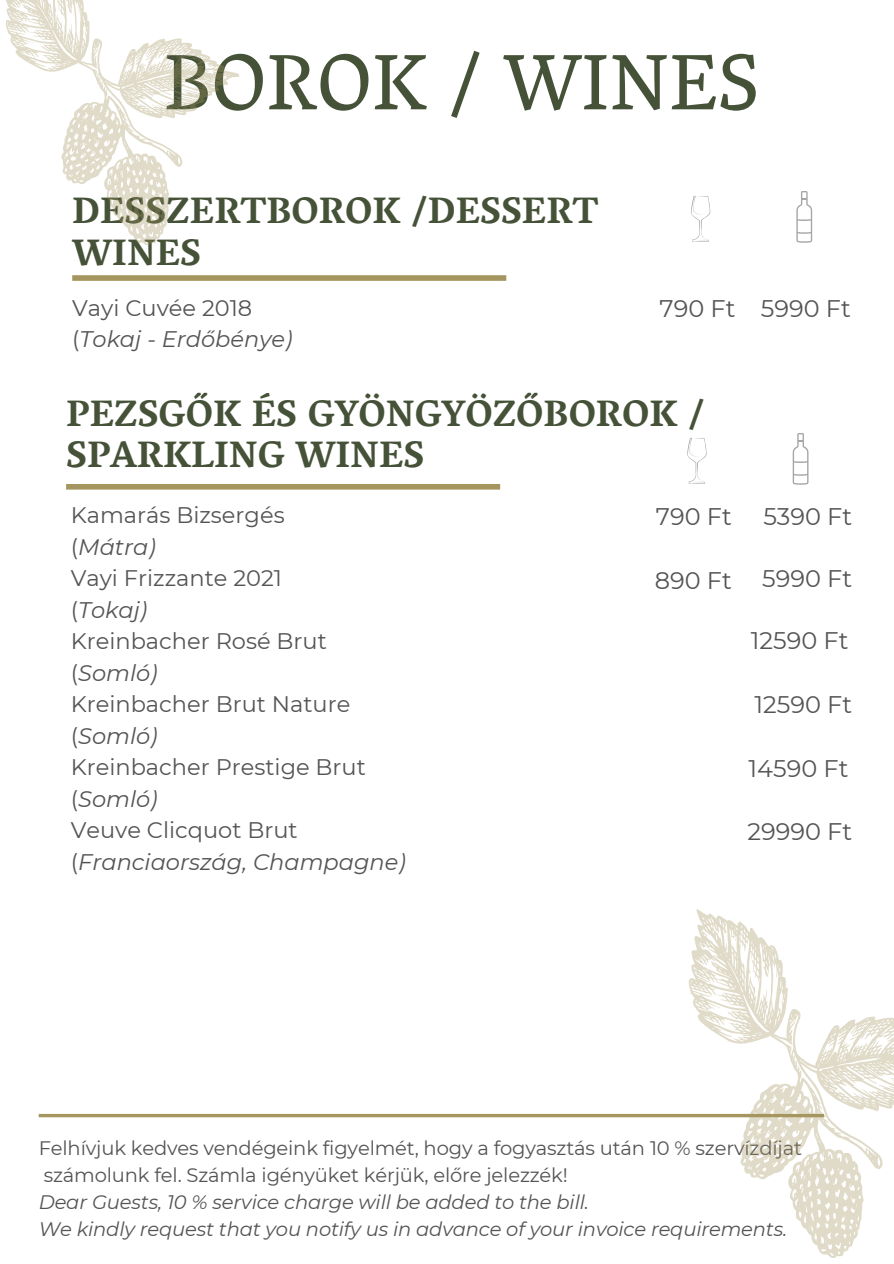
<style>
.page{position:relative;width:894px;height:1264px;background:#fff}
.page>*{position:absolute;margin:0;border:0;box-sizing:border-box;transform-origin:0 0}
.t1{font:80.1px "Vesper Libre";color:#455238}
.t2{font:700 37.5px/41.7px "Vesper Libre";color:#455238}
.t3{font:24px "Montserrat";color:#545454}
.t4{font:22.5px/31.5px "Montserrat";color:#545454}
.t5{font:italic 22.5px/31.5px "Montserrat";color:#545454}
.t6{font:19.5px "Montserrat";letter-spacing:-.01em;color:#545454}
.t7{font:italic 19.5px "Montserrat";letter-spacing:-.01em;color:#545454}
.s1{font-style:normal}
.s2{font-style:italic}
</style>
<div class="page">
<svg style="left:6px;top:0;width:234px;height:245px"></svg>
<svg style="left:39px;top:1113px;width:649px;height:4px;fill:#a4965e"></svg>
<div style="left:72px;top:275px;width:434px;height:6px;background:#a4965e"></div>
<div style="left:66px;top:484px;width:434px;height:5px;background:#a4965e"></div>
<svg style="left:688px;top:909px;width:205px;height:348px"></svg>
<svg style="left:691px;top:196px;width:18px;height:46px"></svg>
<svg style="left:796px;top:191px;width:15px;height:52px"></svg>
<svg style="left:687px;top:438px;width:19px;height:46px"></svg>
<svg style="left:792px;top:433px;width:16px;height:51px"></svg>
<p class="t1" style="left:164px;top:35px;width:597px">BOROK / WINES</p>
<h1 class="t2" style="left:72px;top:189px;width:527px">DESSZERTBOROK /DESSERT<br>WINES</h1>
<h3 class="t5" style="left:72px;top:292px;width:222px"><span class="s1">Vayi Cuvée 2018 (</span>Tokaj - Erdőbénye)</h3>
<p class="t3" style="left:659px;top:293px;width:77px">790 Ft</p>
<h2 class="t3" style="left:760px;top:293px;width:91px">5990 Ft</h2>
<h3 class="t2" style="left:66px;top:392px;width:640px">PEZSGŐK ÉS GYÖNGYÖZŐBOROK /<br>SPARKLING WINES</h3>
<h3 class="t4" style="left:71px;top:499px;width:336px">Kamarás Bizsergés<br>(<span class="s2">Mátra)<br></span>Vayi Frizzante 2021<br>(<span class="s2">Tokaj)<br></span>Kreinbacher Rosé Brut (<span class="s2">Somló)<br></span>Kreinbacher Brut Nature (<span class="s2">Somló)<br></span>Kreinbacher Prestige Brut (<span class="s2">Somló)<br></span>Veuve Clicquot Brut (<span class="s2">Franciaország, Champagne)</span></h3>
<p class="t3" style="left:763px;top:502px;width:90px">5390 Ft</p>
<h3 class="t3" style="left:655px;top:502px;width:77px">790 Ft</h3>
<h3 class="t3" style="left:762px;top:564px;width:91px">5990 Ft</h3>
<h3 class="t3" style="left:654px;top:566px;width:79px">890 Ft</h3>
<h3 class="t3" style="left:750px;top:625px;width:99px">12590 Ft</h3>
<h3 class="t3" style="left:754px;top:689px;width:99px">12590 Ft</h3>
<h3 class="t3" style="left:748px;top:753px;width:101px">14590 Ft</h3>
<h3 class="t3" style="left:747px;top:817px;width:106px">29990 Ft</h3>
<p class="t6" style="left:39px;top:1135px;width:764px">Felhívjuk kedves vendégeink figyelmét, hogy a fogyasztás után 10 % szervízdíjat</p>
<h2 class="t6" style="left:44px;top:1162px;width:525px">számolunk fel. Számla igényüket kérjük, előre jelezzék!</h2>
<p class="t7" style="left:39px;top:1189px;width:551px">Dear Guests, 10 % service charge will be added to the bill.</p>
<h3 class="t7" style="left:39px;top:1216px;width:749px">We kindly request that you notify us in advance of your invoice requirements.</h3>
</div>
